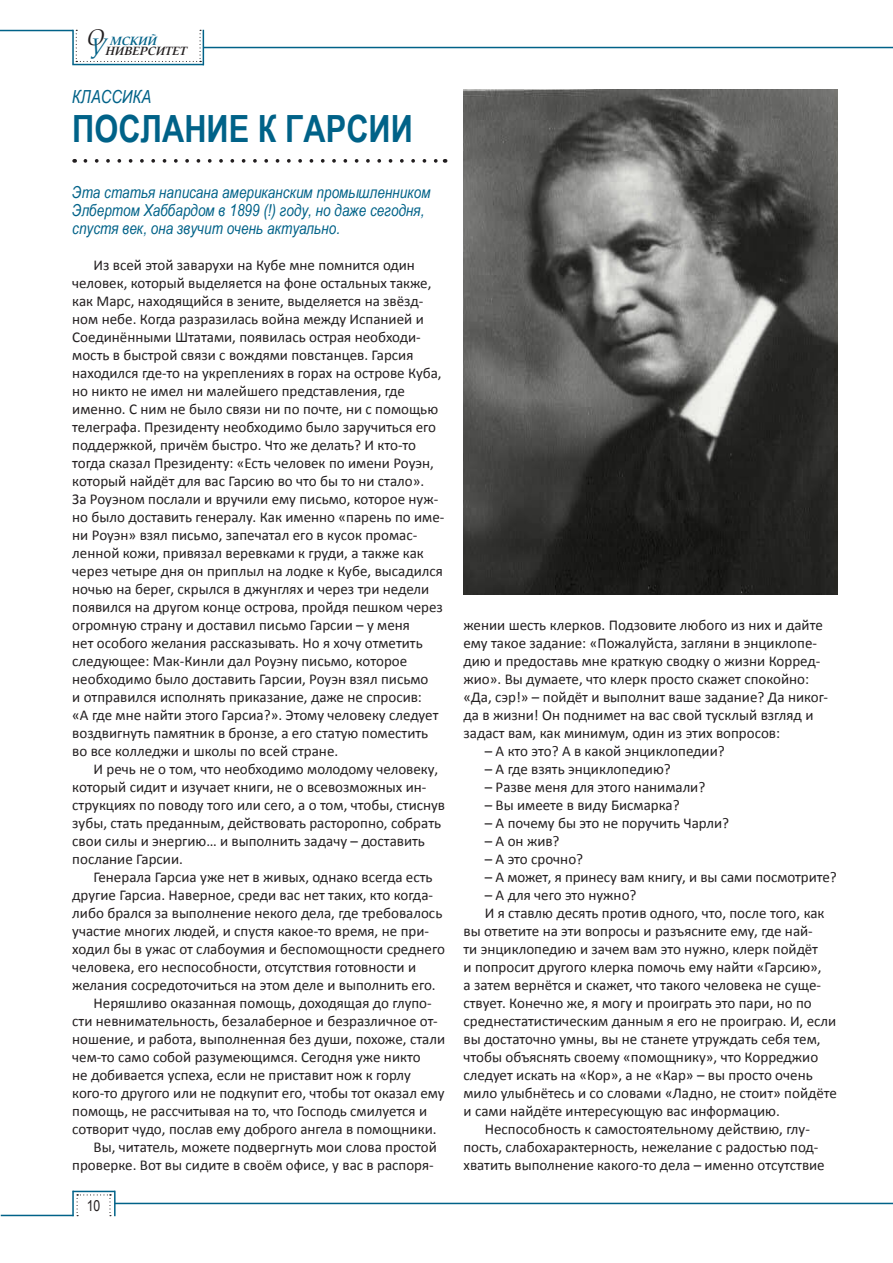
<style>
.page{position:relative;width:893px;height:1263px;background:#fff}
.page>*{position:absolute;margin:0;border:0;box-sizing:border-box;transform-origin:0 0}
.t1{font:700 37.5px "Arial Narrow";color:#006288}
.t2{font:italic 18px "Arial Narrow";color:#006288}
.t3{font:italic 16.5px/18px "Arial Narrow";color:#006288}
.t4{font:15px/18px "Calibri";color:#231f20}
.t5{font:15px "Arial Narrow";color:#231f20}
.t6{font:italic 700 12px/10.4px "Book Antiqua";color:#231f20}
.s1{font-weight:400;font-size:22.5px}
.s2{color:#006288}
.s3{font-weight:400;font-size:24px;color:#006288}
</style>
<div class="page">
<img style="left:463px;top:89px;width:375px;height:505px">
<svg style="left:76px;top:30px;width:125px;height:32px"></svg>
<hr style="left:0;top:30px;width:73px;height:1px;background:#006288">
<hr style="left:72px;top:30px;width:2px;height:34px;background:#006288">
<hr style="left:72px;top:64px;width:132px;height:1px;background:#006288">
<hr style="left:203px;top:30px;width:1px;height:35px;background:#006288">
<hr style="left:203px;top:47px;width:690px;height:1px;background:#006288">
<hr style="left:1px;top:1215px;width:73px;height:1px;background:#006288">
<hr style="left:72px;top:1191px;width:2px;height:25px;background:#006288">
<hr style="left:73px;top:1191px;width:42px;height:1px;background:#006288">
<hr style="left:114px;top:1191px;width:2px;height:25px;background:#006288">
<hr style="left:115px;top:1203px;width:778px;height:1px;background:#006288">
<svg style="left:77px;top:1194px;width:34px;height:22px"></svg>
<svg style="left:85px;top:159px;width:353px;height:4px"></svg>
<p class="t6" style="left:87px;top:36px;width:102px"><span class="s1">О</span> <span class="s2">МСКИЙ<br></span><span class="s3">У</span>НИВЕРСИТЕТ</p>
<p class="t2" style="left:72px;top:84px;width:81px">КЛАССИКА</p>
<h1 class="t1" style="left:72px;top:101px;width:342px">ПОСЛАНИЕ К ГАРСИИ</h1>
<p class="t3" style="left:72px;top:183px;width:360px">Эта статья написана американским промышленником<br>Элбертом Хаббардом в 1899 (!) году, но даже сегодня, спустя век, она звучит очень актуально.</p>
<p class="t4" style="left:72px;top:256px;width:374px;text-indent:21px">Из всей этой заварухи на Кубе мне помнится один человек, который выделяется на фоне остальных также, как Марс, находящийся в зените, выделяется на звёзд&shy;ном небе. Когда разразилась война между Испанией и Соединёнными Штатами, появилась острая необходи&shy;мость в быстрой связи с вождями повстанцев. Гарсия находился где-то на укреплениях в горах на острове Куба, но никто не имел ни малейшего представления, где именно. С ним не было связи ни по почте, ни с помощью телеграфа. Президенту необходимо было заручиться его поддержкой, причём быстро. Что же делать? И кто-то тогда сказал Президенту: «Есть человек по имени Роуэн, который найдёт для вас Гарсию во что бы то ни стало».<br>За Роуэном послали и вручили ему письмо, которое нуж&shy;но было доставить генералу. Как именно «парень по име&shy;ни Роуэн» взял письмо, запечатал его в кусок промас&shy;ленной кожи, привязал веревками к груди, а также как через четыре дня он приплыл на лодке к Кубе, высадился ночью на берег, скрылся в джунглях и через три недели появился на другом конце острова, пройдя пешком через огромную страну и доставил письмо Гарсии – у меня<br>нет особого желания рассказывать. Но я хочу отметить следующее: Мак-Кинли дал Роуэну письмо, которое необходимо было доставить Гарсии, Роуэн взял письмо<br>и отправился исполнять приказание, даже не спросив:<br>«А где мне найти этого Гарсиа?». Этому человеку следует воздвигнуть памятник в бронзе, а его статую поместить во все колледжи и школы по всей стране.</p>
<p class="t4" style="left:72px;top:760px;width:374px;text-indent:21px">И речь не о том, что необходимо молодому человеку, который сидит и изучает книги, не о всевозможных ин&shy;струкциях по поводу того или сего, а о том, чтобы, стиснув зубы, стать преданным, действовать расторопно, собрать свои силы и энергию… и выполнить задачу – доставить послание Гарсии.</p>
<p class="t4" style="left:94px;top:868px;width:341px">Генерала Гарсиа уже нет в живых, однако всегда есть</p>
<p class="t4" style="left:72px;top:886px;width:362px">другие Гарсиа. Наверное, среди вас нет таких, кто когда-</p>
<p class="t4" style="left:72px;top:904px;width:372px">либо брался за выполнение некого дела, где требовалось</p>
<p class="t4" style="left:72px;top:922px;width:358px">участие многих людей, и спустя какое-то время, не при-</p>
<p class="t4" style="left:72px;top:940px;width:374px">ходил бы в ужас от слабоумия и беспомощности среднего</p>
<p class="t4" style="left:72px;top:958px;width:345px">человека, его неспособности, отсутствия готовности и</p>
<p class="t4" style="left:72px;top:976px;width:365px">желания сосредоточиться на этом деле и выполнить его.</p>
<p class="t4" style="left:94px;top:994px;width:340px">Неряшливо оказанная помощь, доходящая до глупо-</p>
<p class="t4" style="left:72px;top:1012px;width:367px">сти невнимательность, безалаберное и безразличное от-</p>
<p class="t4" style="left:72px;top:1030px;width:374px">ношение, и работа, выполненная без души, похоже, стали</p>
<p class="t4" style="left:72px;top:1048px;width:350px">чем-то само собой разумеющимся. Сегодня уже никто</p>
<p class="t4" style="left:72px;top:1066px;width:340px">не добивается успеха, если не приставит нож к горлу</p>
<p class="t4" style="left:72px;top:1084px;width:374px">кого-то другого или не подкупит его, чтобы тот оказал ему</p>
<p class="t4" style="left:72px;top:1102px;width:356px">помощь, не рассчитывая на то, что Господь смилуется и</p>
<p class="t4" style="left:72px;top:1120px;width:366px">сотворит чудо, послав ему доброго ангела в помощники.</p>
<p class="t4" style="left:94px;top:1138px;width:345px">Вы, читатель, можете подвергнуть мои слова простой</p>
<p class="t4" style="left:72px;top:1156px;width:363px">проверке. Вот вы сидите в своём офисе, у вас в распоря-</p>
<p class="t5" style="left:87px;top:1197px;width:15px">10</p>
<p class="t4" style="left:463px;top:616px;width:366px">жении шесть клерков. Подзовите любого из них и дайте ему такое задание: «Пожалуйста, загляни в энциклопе&shy;дию и предоставь мне краткую сводку о жизни Корред&shy;жио». Вы думаете, что клерк просто скажет спокойно: «Да, сэр!» – пойдёт и выполнит ваше задание? Да никог&shy;да в жизни! Он поднимет на вас свой тусклый взгляд и задаст вам, как минимум, один из этих вопросов:</p>
<p class="t4" style="left:485px;top:742px;width:242px">– А кто это? А в какой энциклопедии?</p>
<p class="t4" style="left:485px;top:760px;width:188px">– А где взять энциклопедию?</p>
<p class="t4" style="left:485px;top:778px;width:222px">– Разве меня для этого нанимали?</p>
<p class="t4" style="left:485px;top:796px;width:196px">– Вы имеете в виду Бисмарка?</p>
<p class="t4" style="left:485px;top:814px;width:246px">– А почему бы это не поручить Чарли?</p>
<p class="t4" style="left:485px;top:832px;width:76px">– А он жив?</p>
<p class="t4" style="left:485px;top:850px;width:100px">– А это срочно?</p>
<p class="t4" style="left:485px;top:868px;width:353px">– А может, я принесу вам книгу, и вы сами посмотрите?</p>
<p class="t4" style="left:485px;top:886px;width:153px">– А для чего это нужно?</p>
<p class="t4" style="left:485px;top:904px;width:341px">И я ставлю десять против одного, что, после того, как</p>
<p class="t4" style="left:463px;top:922px;width:351px">вы ответите на эти вопросы и разъясните ему, где най-</p>
<p class="t4" style="left:463px;top:940px;width:356px">ти энциклопедию и зачем вам это нужно, клерк пойдёт</p>
<p class="t4" style="left:463px;top:958px;width:360px">и попросит другого клерка помочь ему найти «Гарсию»,</p>
<p class="t4" style="left:463px;top:976px;width:359px">а затем вернётся и скажет, что такого человека не суще-</p>
<p class="t4" style="left:463px;top:994px;width:350px">ствует. Конечно же, я могу и проиграть это пари, но по</p>
<p class="t4" style="left:463px;top:1012px;width:374px">среднестатистическим данным я его не проиграю. И, если</p>
<p class="t4" style="left:463px;top:1030px;width:359px">вы достаточно умны, вы не станете утруждать себя тем,</p>
<p class="t4" style="left:463px;top:1048px;width:356px">чтобы объяснять своему «помощнику», что Корреджио</p>
<p class="t4" style="left:463px;top:1066px;width:351px">следует искать на «Кор», а не «Кар» – вы просто очень</p>
<p class="t4" style="left:463px;top:1084px;width:375px">мило улыбнётесь и со словами «Ладно, не стоит» пойдёте</p>
<p class="t4" style="left:463px;top:1102px;width:318px">и сами найдёте интересующую вас информацию.</p>
<p class="t4" style="left:485px;top:1120px;width:327px">Неспособность к самостоятельному действию, глу-</p>
<p class="t4" style="left:463px;top:1138px;width:356px">пость, слабохарактерность, нежелание с радостью под-</p>
<p class="t4" style="left:463px;top:1156px;width:363px">хватить выполнение какого-то дела – именно отсутствие</p>
</div>
